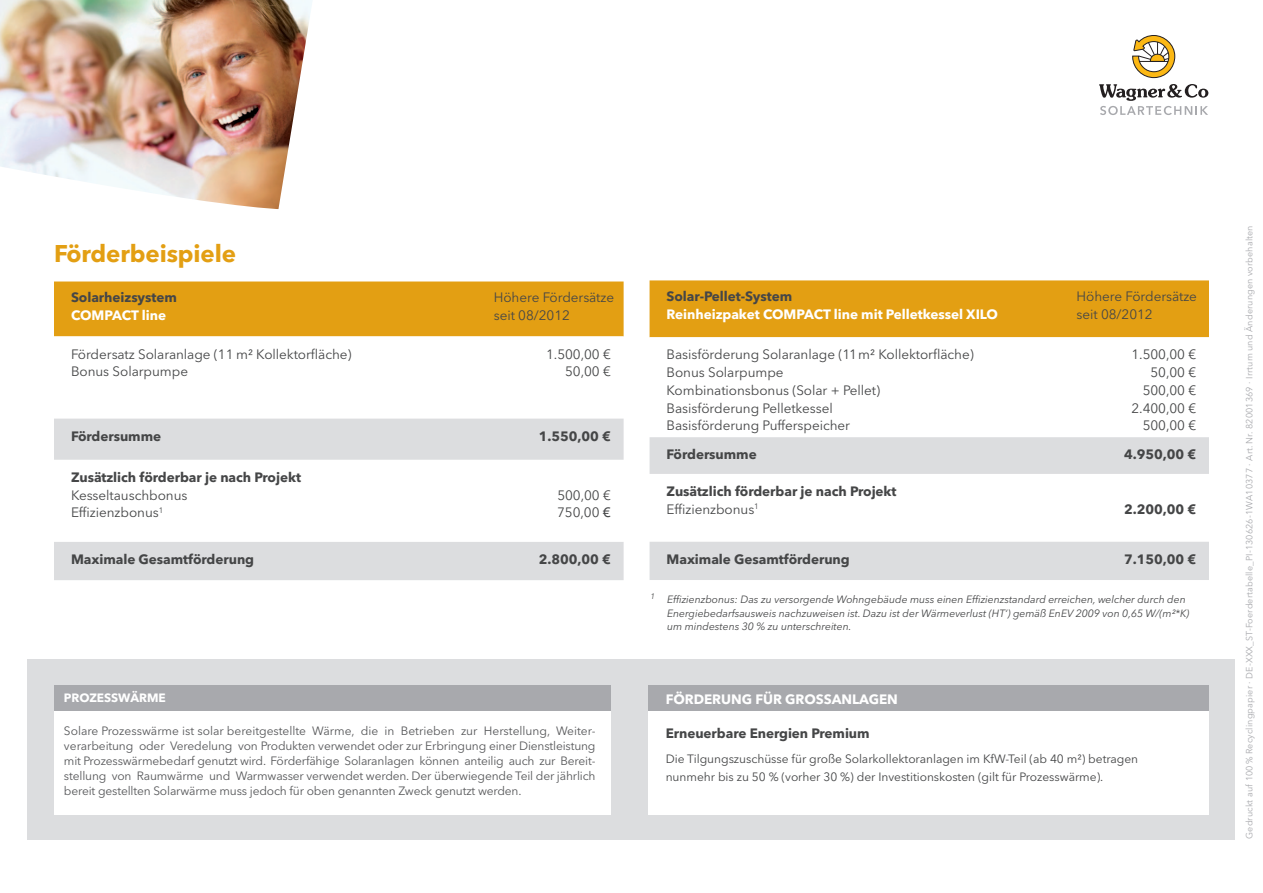
<style>
.page{position:relative;width:1263px;height:893px;background:#fff}
.page>*{position:absolute;margin:0;border:0;box-sizing:border-box;transform-origin:0 0}
.t1{font:700 24px "Avenir Next LT Pro";letter-spacing:-.005em;color:#e39f13}
.t2{font:13.5px/17.7px "Avenir Next LT Pro";letter-spacing:-.005em;color:#454647}
.t3{font:700 13.5px/17.7px "Avenir Next LT Pro";letter-spacing:-.005em;color:#454647}
.t4{font:700 13.5px "Avenir Next LT Pro";letter-spacing:-.005em;color:#fff}
.t5{font:12px/15px "Avenir Next LT Pro";letter-spacing:-.015em;color:#57585a;text-align:justify}
.t6{font:12px/17.7px "Avenir Next LT Pro";letter-spacing:-.005em;color:#454647}
.t7{font:700 12px "Avenir Next LT Pro";color:#fff}
.t8{font:italic 10.5px/13.5px "Avenir Next LT Pro";letter-spacing:-.005em;color:#454647}
.t9{font:9px "Avenir Next LT Pro";letter-spacing:.015em;color:#a8a9ad}
.s1{font-weight:500}
.s2{font-weight:400}
</style>
<div class="page">
<div style="left:27px;top:660px;width:1208px;height:180px;background:#dcdddf"></div>
<div style="left:54px;top:281px;width:570px;height:55px;background:#e39f13"></div>
<svg style="left:54px;top:336px;width:570px;height:83px"></svg>
<svg style="left:54px;top:419px;width:570px;height:161px"></svg>
<div style="left:649px;top:280px;width:560px;height:57px;background:#e39f13"></div>
<svg style="left:649px;top:337px;width:560px;height:1px"></svg>
<svg style="left:649px;top:437px;width:560px;height:143px;fill:#e3e4e6"></svg>
<div style="left:649px;top:685px;width:560px;height:129px;background:#fff"></div>
<div style="left:54px;top:688px;width:557px;height:126px;background:#fff"></div>
<div style="left:649px;top:685px;width:560px;height:26px;background:#a8a9ad"></div>
<div style="left:54px;top:685px;width:556px;height:26px;background:#a8a9ad"></div>
<svg style="left:1132px;top:35px;width:43px;height:43px"></svg>
<svg style="left:1099px;top:84px;width:109px;height:31px"></svg>
<img style="left:0;top:0;width:312px;height:209px">
<h1 class="t1" style="left:54px;top:239px;width:184px">Förderbeispiele</h1>
<p class="t3" style="left:71px;top:289px;width:107px">Solarheizsystem</p>
<p class="t4" style="left:71px;top:307px;width:97px">COMPACT line</p>
<p class="t2" style="left:494px;top:289px;width:122px">Höhere Fördersätze seit 08/2012</p>
<p class="t2" style="left:71px;top:345px;width:282px">Fördersatz Solaranlage (11 m² Kollektorfläche)<br>Bonus Solarpumpe</p>
<p class="t2" style="left:546px;top:345px;width:66px;text-align:right">1.500,00 €<br>50,00 €</p>
<p class="t3" style="left:71px;top:427px;width:92px">Fördersumme</p>
<p class="t3" style="left:539px;top:427px;width:74px">1.550,00 €</p>
<p class="t3" style="left:71px;top:468px;width:232px">Zusätzlich förderbar je nach Projekt</p>
<p class="t2" style="left:71px;top:486px;width:118px">Kesseltauschbonus<br>Effizienzbonus<sup>1</sup></p>
<p class="t2" style="left:557px;top:486px;width:55px">500,00 €<br>750,00 <span class="s1">€</span></p>
<p class="t3" style="left:71px;top:550px;width:185px">Maximale Gesamtförderung</p>
<p class="t3" style="left:539px;top:550px;width:74px">2.800,00 €</p>
<p class="t7" style="left:64px;top:691px;width:17px">Prozessw</p>
<p class="t7" style="left:130px;top:691px;width:19px">ärme</p>
<p class="t5" style="left:64px;top:723px;width:533px">Solare Prozesswärme ist solar bereitgestellte Wärme, die in Betrieben zur Herstellung, Weiter&shy;verarbeitung oder Veredelung von Produkten verwendet oder zur Erbringung einer Dienstleistung mit Prozesswärmebedarf genutzt wird. Förderfähige Solaranlagen können anteilig auch zur Bereit&shy;stellung von Raumwärme und Warmwasser verwendet werden. Der überwiegende Teil der jährlich bereit gestellten Solarwärme muss jedoch für oben genannten Zweck genutzt werden.</p>
<p class="t3" style="left:666px;top:288px;width:127px">Solar-Pellet-System</p>
<p class="t4" style="left:666px;top:306px;width:333px">Reinheizpaket COMPACT line mit Pelletkessel XILO</p>
<p class="t2" style="left:1076px;top:288px;width:122px">Höhere Fördersätze seit 08/2012</p>
<p class="t2" style="left:666px;top:346px;width:309px">Basisförderung Solaranlage (11 m² Kollektorfläche)<br>Bonus Solarpumpe<br>Kombinationsbonus (Solar + Pellet)<br>Basisförderung Pelletkessel<br>Basisförderung Pufferspeicher</p>
<p class="t2" style="left:1131px;top:346px;width:66px;text-align:right">1.500,00 €<br>50,00 €<br>500,00 €<br>2.400,00 €<br>500,00 €</p>
<p class="t3" style="left:666px;top:446px;width:92px">Fördersumme</p>
<p class="t3" style="left:1124px;top:446px;width:74px">4.950,00 €</p>
<p class="t3" style="left:666px;top:482px;width:232px">Zusätzlich förderbar je nach Projekt<br><span class="s2">Effizienzbonus</span><sup>1</sup></p>
<p class="t3" style="left:1124px;top:500px;width:74px">2.200,00 €</p>
<p class="t3" style="left:667px;top:550px;width:185px">Maximale Gesamtförderung</p>
<p class="t3" style="left:1124px;top:550px;width:74px">7.150,00 €</p>
<p class="t8" style="left:667px;top:593px;width:524px;text-indent:-16px"><sup>1</sup> Effizienzbonus: Das zu versorgende Wohngebäude muss einen Effizienzstandard erreichen, welcher durch den<br>Energiebedarfsausweis nachzuweisen ist. Dazu ist der Wärmeverlust (HT‘) gemäß EnEV 2009 von 0,65 W/(m²*K) um mindestens 30 % zu unterschreiten.</p>
<p class="t4" style="left:666px;top:691px;width:29px">Förder</p>
<p class="t4" style="left:721px;top:691px;width:44px">ung für</p>
<p class="t4" style="left:785px;top:691px;width:21px">Grossan</p>
<p class="t4" style="left:852px;top:691px;width:18px">lagen</p>
<p class="t3" style="left:666px;top:724px;width:205px">Erneuerbare Energien Premium</p>
<p class="t6" style="left:666px;top:750px;width:474px">Die Tilgungszuschüsse für große Solarkollektoranlagen im KfW-Teil (ab 40 m²) betragen nunmehr bis zu 50 % (vorher 30 %) der Investitionskosten (gilt für Prozesswärme).</p>
<p class="t9" style="left:1244px;top:839px;width:615px;rotate:-90deg">Gedruckt auf 100 % Recyclingpapier · DE-XXX_ST-Foerdertabelle_PI-130626-1WA10377 · Art. Nr. 82001369 · Irrtum und Änderungen vorbehalten</p>
</div>
